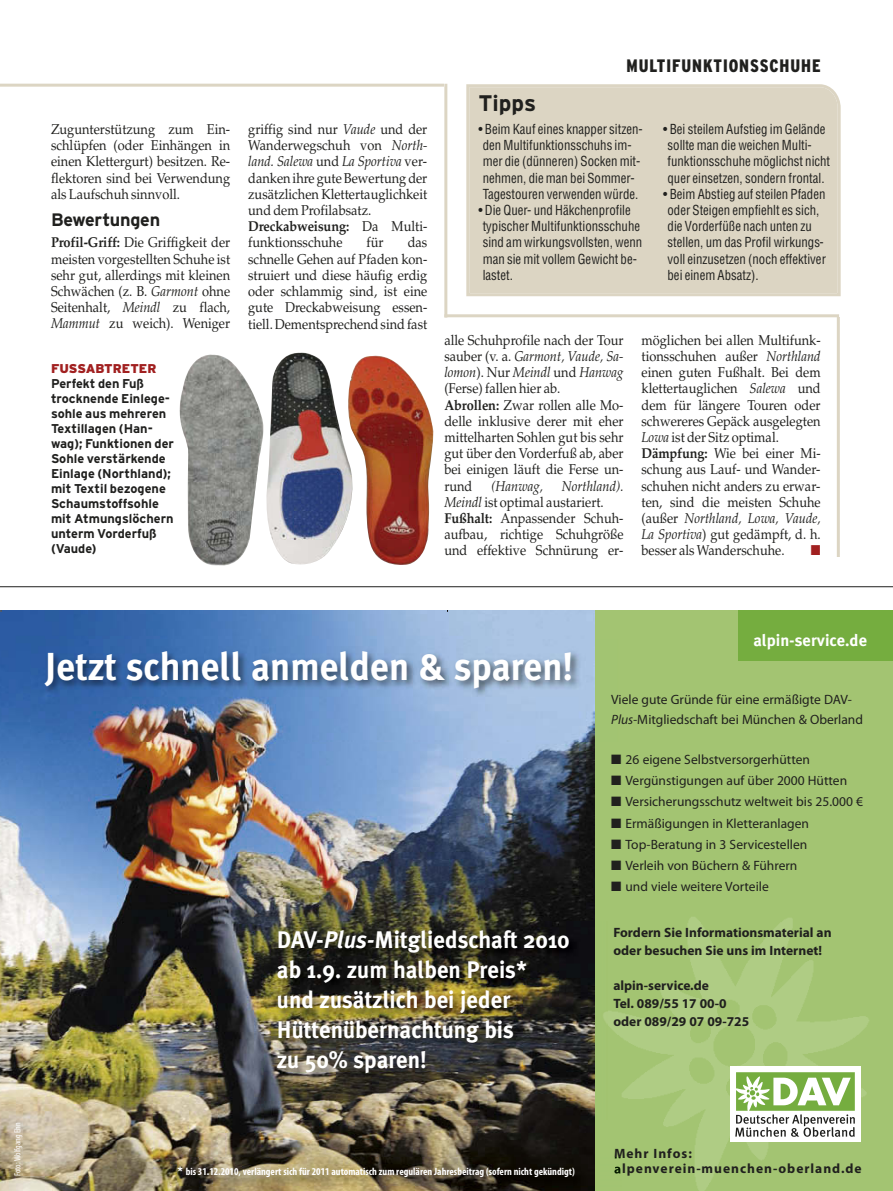
<style>
.page{position:relative;width:893px;height:1191px;background:#fff}
.page>*{position:absolute;margin:0;border:0;box-sizing:border-box;transform-origin:0 0}
.t1{font:700 39px "Meta Plus";color:#fff;scale:.95 1}
.t2{font:700 24px/30px "Meta Plus";color:#fff;scale:.95 1}
.t3{font:700 22.5px "Interstate Plus";letter-spacing:-.005em;color:#20201e}
.t4{font:900 condensed 18px "Interstate Plus";letter-spacing:.055em;color:#20201e;scale:.95 1}
.t5{font:700 18px "Interstate Plus";letter-spacing:-.015em;color:#20201e}
.t6{font:700 16.5px "Meta Plus";color:#fff}
.t7{font:14.25px/16.2px "Palatino LT";color:#20201e;scale:.9 1}
.t8{font:italic 14.25px "Palatino LT";color:#20201e;scale:.9 1}
.t9{font:14.25px "Zapf Dingbats";color:#a12020;scale:.9 1}
.t10{font:condensed 13.5px/16.2px "Helvetica LT";color:#20201e;scale:.95 1}
.t11{font:13.5px/19.5px "Myriad Pro";color:#20201e}
.t12{font:700 13.5px/18px "Myriad Pro";color:#20201e}
.t13{font:700 13.5px "Myriad Pro";letter-spacing:.07em;color:#20201e}
.t14{font:700 13.5px "Myriad Pro";letter-spacing:.075em;color:#20201e}
.t15{font:700 12.75px/15px "Interstate Plus";color:#20201e}
.t16{font:900 12.75px "Interstate Plus";color:#a12020}
.t17{font:700 condensed 10.5px "Myriad Pro";color:#fff}
.t18{font:condensed 9px "Myriad Pro";color:#fff}
.s1{font-weight:700}
.s2{font-style:italic}
.s3{font-family:"Meta Plus";font-stretch:normal;font-size:12px}
</style>
<div class="page">
<hr style="left:0;top:586px;width:893px;height:1px;background:#20201e">
<div style="left:466px;top:84px;width:375px;height:212px;background:#dcd5c3"></div>
<hr style="left:444px;top:84px;width:3px;height:233px;background:#dcd5c3">
<hr style="left:444px;top:314px;width:395px;height:3px;background:#dcd5c3">
<img style="left:179px;top:352px;width:255px;height:214px">
<div style="left:592px;top:610px;width:301px;height:581px;background:#a3c472"></div>
<img style="left:608px;top:917px;width:261px;height:274px">
<div style="left:738px;top:610px;width:155px;height:51px;background:#75ad3f"></div>
<img style="left:0;top:610px;width:595px;height:581px">
<img style="left:264px;top:921px;width:344px;height:198px">
<img style="left:32px;top:639px;width:563px;height:102px">
<div style="left:731px;top:1066px;width:130px;height:76px;background:#fff"></div>
<svg style="left:735px;top:1072px;width:120px;height:64px"></svg>
<img style="left:170px;top:1157px;width:452px;height:34px">
<svg style="left:614px;top:1166px;width:7px;height:8px"></svg>
<p class="t7" style="left:51px;top:123px;width:201px;text-align:justify">Zugunterstützung zum Ein&shy;schlüpfen (oder Einhängen in einen Klettergurt) besitzen. Re&shy;flektoren sind bei Verwendung als Laufschuh sinnvoll.</p>
<p class="t5" style="left:51px;top:213px;width:111px">Bewertungen</p>
<p class="t7" style="left:51px;top:236px;width:201px;text-align:justify"><span class="s1">Profil-Griff:</span> Die Griffigkeit der meisten vorgestellten Schuhe ist sehr gut, allerdings mit kleinen Schwächen (z. B. <span class="s2">Garmont</span> ohne Seitenhalt, <span class="s2">Meindl</span> zu flach, <span class="s2">Mammut</span> zu weich). Weniger</p>
<p class="t16" style="left:51px;top:364px;width:107px">FUSSABTRETER</p>
<p class="t15" style="left:51px;top:377px;width:124px">Perfekt den Fuß trocknende Einlege&shy;sohle aus mehreren<br>Textillagen (Han&shy;wag); Funktionen der<br>Sohle verstärkende<br>Einlage (Northland); mit Textil bezogene<br>Schaumstoffsohle mit Atmungslöchern unterm Vorderfuß (Vaude)</p>
<p class="t7" style="left:248px;top:123px;width:201px">griffig sind nur <span class="s2">Vaude</span> und der<br>Wanderwegschuh von <span class="s2">North&shy;land. Salewa</span> und <span class="s2">La Sportiva</span> ver&shy;danken ihre gute Bewertung der zusätzlichen Klettertauglichkeit und dem Profilabsatz.<br><span class="s1">Dreckabweisung:</span> Da Multi&shy;funktionsschuhe</p>
<p class="t7" style="left:367px;top:236px;width:20px">für</p>
<p class="t7" style="left:248px;top:236px;width:201px;text-align:justify;text-indent:159px">das schnelle Gehen auf Pfaden kon&shy;struiert und diese häufig erdig oder schlammig sind, ist eine gute Dreckabweisung essen&shy;tiell. Dementsprechend sind fast</p>
<p class="t4" style="left:627px;top:59px;width:206px">MULTIFUNKTIONSSCHUHE</p>
<h3 class="t3" style="left:479px;top:94px;width:59px">Tipps</h3>
<p class="t10" style="left:478px;top:122px;width:174px;text-align:center">• Beim Kauf eines knapper sitzen&shy;den Multifunktionsschuhs im&shy;mer die (dünneren) Socken mit&shy;nehmen, die man bei Sommer-<br>Tagestouren verwenden würde.</p>
<p class="t10" style="left:483px;top:203px;width:169px;text-indent:-4px">• Die Quer- und Häkchenprofile typischer Multifunktionsschuhe sind am wirkungsvollsten, wenn man sie mit vollem Gewicht be&shy;lastet.</p>
<p class="t10" style="left:668px;top:122px;width:173px;text-indent:-4px">• Bei steilem Aufstieg im Gelände sollte man die weichen Multi&shy;funktionsschuhe möglichst nicht quer einsetzen, sondern frontal.</p>
<p class="t10" style="left:668px;top:187px;width:168px;text-indent:-4px">• Beim Abstieg auf steilen Pfaden oder Steigen empfiehlt es sich, die Vorderfüße nach unten zu stellen, um das Profil wirkungs&shy;voll einzusetzen (noch effektiver bei einem Absatz).</p>
<p class="t7" style="left:444px;top:333px;width:201px">alle Schuhprofile nach der Tour sauber (v. a. <span class="s2">Garmont, Vaude, Sa&shy;lomon</span>). Nur <span class="s2">Meindl</span> und <span class="s2">Hanwag </span>(Ferse) fallen hier ab.<br><span class="s1">Abrollen:</span> Zwar rollen alle Mo&shy;delle inklusive derer mit eher mittelharten Sohlen gut bis sehr gut über den Vorderfuß ab, aber bei einigen läuft die Ferse un&shy;rund</p>
<p class="t7" style="left:444px;top:479px;width:201px;text-indent:118px"><span class="s2">Northland).<br>Meindl</span> ist optimal austariert.<br><span class="s1">Fußhalt:</span> Anpassender Schuh&shy;aufbau, richtige Schuhgröße und effektive Schnürung er-</p>
<p class="t8" style="left:491px;top:480px;width:59px">(Hanwag,</p>
<p class="t7" style="left:641px;top:333px;width:201px">möglichen bei allen Multifunk&shy;tionsschuhen außer <span class="s2">Northland </span>einen guten Fußhalt. Bei dem klettertauglichen <span class="s2">Salewa</span> und dem für längere Touren oder schwereres Gepäck ausgelegten<br><span class="s2">Lowa</span> ist der Sitz optimal.<br><span class="s1">Dämpfung:</span> Wie bei einer Mi&shy;schung aus Lauf- und Wander&shy;schuhen nicht anders zu erwar&shy;ten, sind die meisten Schuhe (außer <span class="s2">Northland, Lowa, Vaude,<br>La Sportiva</span>) gut gedämpft, d. h. besser als Wanderschuhe.</p>
<p class="t9" style="left:811px;top:544px;width:12px">■</p>
<p class="t18" style="left:12px;top:1176px;width:55px;rotate:-90deg">Foto: Wolfgang Ehn</p>
<h1 class="t1" style="left:45px;top:650px;width:558px">Jetzt schnell anmelden &amp; sparen!</h1>
<h2 class="t2" style="left:277px;top:926px;width:310px">DAV-<span class="s2">Plus-</span>Mitgliedschaft 2010 ab 1.9. zum halben Preis* und zusätzlich bei jeder<br>Hüttenübernachtung bis<br>zu 50% sparen!</h2>
<p class="t6" style="left:753px;top:634px;width:115px">alpin-service.de</p>
<p class="t11" style="left:611px;top:691px;width:253px">Viele gute Gründe für eine ermäßigte DAV-<br><span class="s2">Plus-</span>Mitgliedschaft bei München &amp; Oberland</p>
<p class="t11" style="left:611px;top:751px;width:200px">■ 26 eigene Selbstversorgerhütten</p>
<p class="t11" style="left:611px;top:772px;width:237px">■ Vergünstigungen auf über 2000 Hütten</p>
<p class="t11" style="left:611px;top:793px;width:253px">■ Versicherungsschutz weltweit bis 25.000 €</p>
<p class="t11" style="left:611px;top:814px;width:199px">■ Ermäßigungen in Kletteranlagen</p>
<p class="t11" style="left:611px;top:835px;width:198px">■ Top-Beratung in 3 Servicestellen</p>
<p class="t11" style="left:611px;top:856px;width:188px">■ Verleih von Büchern &amp; Führern</p>
<p class="t11" style="left:611px;top:877px;width:159px">■ und viele weitere Vorteile</p>
<p class="t12" style="left:613px;top:923px;width:220px">Fordern Sie Informationsmaterial an oder besuchen Sie uns im Internet!</p>
<p class="t12" style="left:613px;top:976px;width:137px">alpin-service.de<br>Tel. 089/55 17 00-0 oder 089/29 07 09-725</p>
<p class="t14" style="left:614px;top:1145px;width:79px">Mehr Infos:</p>
<p class="t17" style="left:177px;top:1167px;width:399px"><span class="s3">*</span> bis 31.12.2010, verlängert sich für 2011 automatisch zum regulären Jahresbeitrag (sofern nicht gekündigt)</p>
<p class="t13" style="left:614px;top:1160px;width:249px">alpenverein-muenchen-oberland.de</p>
</div>
